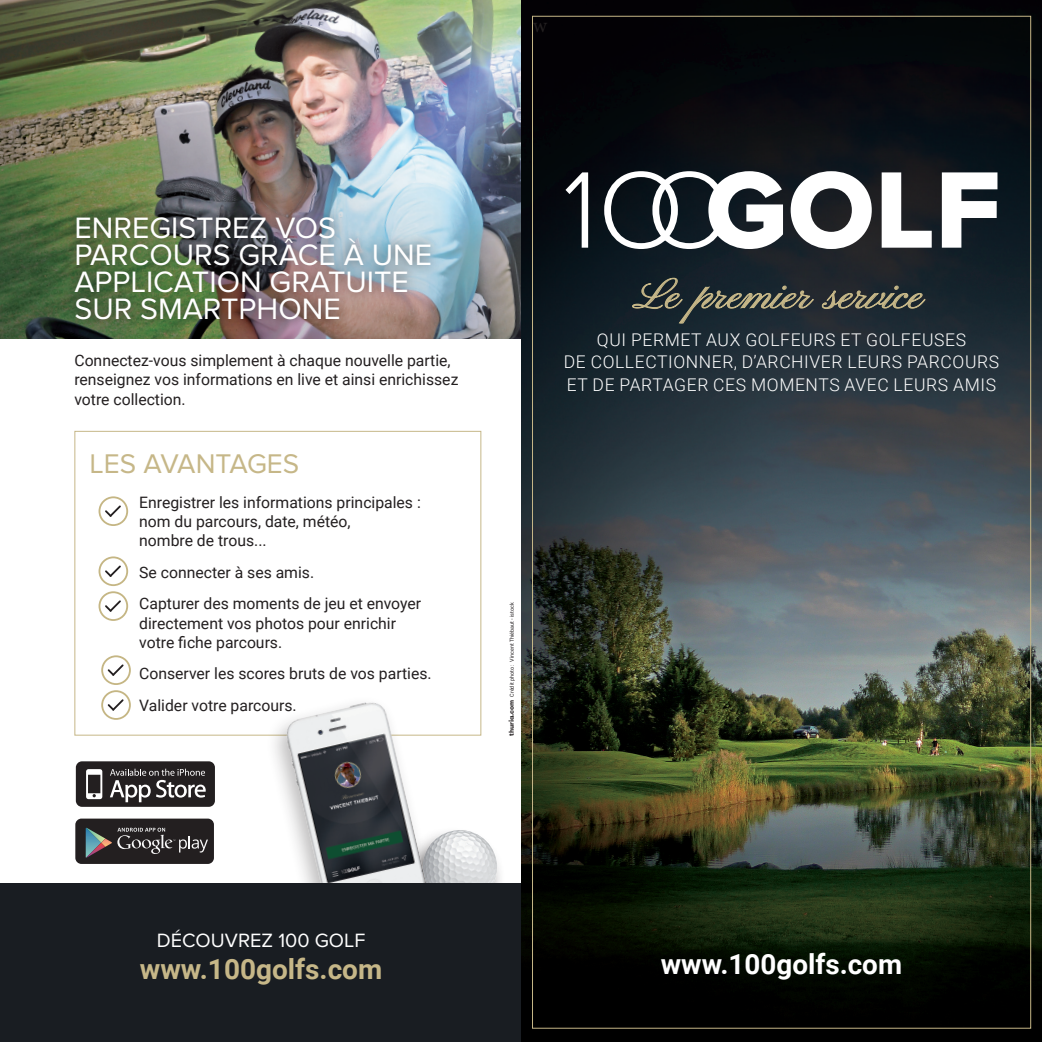
<style>
.page{position:relative;width:1042px;height:1042px;background:#fff}
.page>*{position:absolute;margin:0;border:0;box-sizing:border-box;transform-origin:0 0}
.t1{font:43.57px "Pinyon Script";color:#c6b788}
.t2{font:30.62px/27.1px "Proxima Nova";color:#fff}
.t3{font:700 28px "Roboto";color:#c6b788}
.t4{font:28px "Proxima Nova";color:#c6b788}
.t5{font:700 27.82px "Roboto";color:#fff}
.t6{font:21px "Minion Pro";color:#231f20}
.t7{font:19.95px "Proxima Nova";color:#fff}
.t8{font:300 17.5px/22.8px "Roboto";letter-spacing:.035em;color:#fff}
.t9{font:15.75px/19.2px "Roboto";color:#231f20}
.t10{font:5.42px "Roboto";color:#231f20}
.s1{font-family:"GT Walsheim";font-weight:700;font-size:6.83px}
</style>
<div class="page">
<img style="left:521px;top:0;width:521px;height:1042px">
<svg style="left:565px;top:172px;width:23px;height:76px"></svg>
<svg style="left:604px;top:171px;width:179px;height:78px"></svg>
<svg style="left:790px;top:171px;width:82px;height:78px"></svg>
<svg style="left:881px;top:172px;width:50px;height:76px"></svg>
<svg style="left:942px;top:172px;width:55px;height:76px"></svg>
<svg style="left:632px;top:272px;width:182px;height:52px;background:#2c3538"></svg>
<svg style="left:821px;top:272px;width:105px;height:37px;background:#383c3b"></svg>
<img style="left:0;top:0;width:521px;height:338px">
<div style="left:74px;top:431px;width:407px;height:304px;border:1px solid #c6b788"></div>
<svg style="left:99px;top:496px;width:29px;height:30px"></svg>
<svg style="left:99px;top:556px;width:29px;height:65px"></svg>
<svg style="left:101px;top:655px;width:30px;height:65px"></svg>
<div style="left:76px;top:761px;width:139px;height:46px;background:#231f20;border-radius:6px"></div>
<svg style="left:86px;top:769px;width:16px;height:30px"></svg>
<svg style="left:110px;top:769px;width:96px;height:33px"></svg>
<div style="left:75px;top:818px;width:139px;height:46px;background:#231f20;border-radius:6px"></div>
<svg style="left:86px;top:828px;width:122px;height:29px"></svg>
<div style="left:65px;top:206px;width:376px;height:125px;background:#231f20;opacity:.75"></div>
<div style="left:399px;top:827px;width:106px;height:106px;background:#231f20;opacity:.69"></div>
<img style="left:423px;top:830px;width:74px;height:74px;border-radius:37px">
<div style="left:265px;top:695px;width:170px;height:193px;background:#fff"></div>
<img style="left:276px;top:702px;width:160px;height:181px">
<div style="left:0;top:883px;width:521px;height:159px;background:#191d22"></div>
<h3 class="t6" style="left:533px;top:11px;width:16px">w</h3>
<h2 class="t2" style="left:74px;top:215px;width:318px">ENREGISTREZ VOS<br>PARCOURS GRÂCE À UNE<br>APPLICATION</h2>
<h2 class="t2" style="left:270px;top:269px;width:19px">GRATUITE</h2>
<h2 class="t2" style="left:74px;top:296px;width:20px">SUR</h2>
<h2 class="t2" style="left:140px;top:296px;width:62px">SMARTP</h2>
<h2 class="t2" style="left:257px;top:296px;width:43px">HONE</h2>
<p class="t9" style="left:74px;top:350px;width:385px">Connectez-vous simplement à chaque nouvelle partie, renseignez vos informations en live et ainsi enrichissez votre collection.</p>
<h3 class="t4" style="left:90px;top:447px;width:211px">LES AVANTAGES</h3>
<p class="t9" style="left:139px;top:492px;width:283px">Enregistrer les informations principales : nom du parcours, date, météo,<br>nombre de trous...</p>
<p class="t9" style="left:139px;top:556px;width:283px;line-height:31.5px">Se connecter à ses amis.<br>Capturer des moments de jeu et envoyer</p>
<p class="t9" style="left:139px;top:613px;width:258px">directement vos photos pour enrichir votre fiche parcours.</p>
<p class="t9" style="left:139px;top:657px;width:294px;line-height:31.5px">Conserver les scores bruts de vos parties.<br>Valider votre parcours.</p>
<h1 class="t1" style="left:638px;top:270px;width:287px">Le premier service</h1>
<p class="t8" style="left:564px;top:327px;width:404px;text-indent:33px">QUI PERMET AUX GOLFEURS ET GOLFEUSES<br>DE COLLE</p>
<p class="t8" style="left:645px;top:350px;width:273px">CTIO NNER, D’ARCHIVER LEURS PAR</p>
<p class="t8" style="left:567px;top:350px;width:431px;text-indent:374px">COURS<br>ET DE PARTAGER CES MOMENTS AVEC LEURS AMIS</p>
<p class="t10" style="left:508px;top:736px;width:135px;rotate:-90deg"><span class="s1">thuria.com</span> Crédit photo : Vincent Thiébaut - istock</p>
<p class="t7" style="left:157px;top:929px;width:40px">DÉCOUVR</p>
<p class="t7" style="left:250px;top:929px;width:117px">EZ 100 GOLF</p>
<h3 class="t3" style="left:140px;top:949px;width:244px">www.100golfs.com</h3>
<h3 class="t5" style="left:661px;top:944px;width:243px">www.100golfs.com</h3>
</div>
